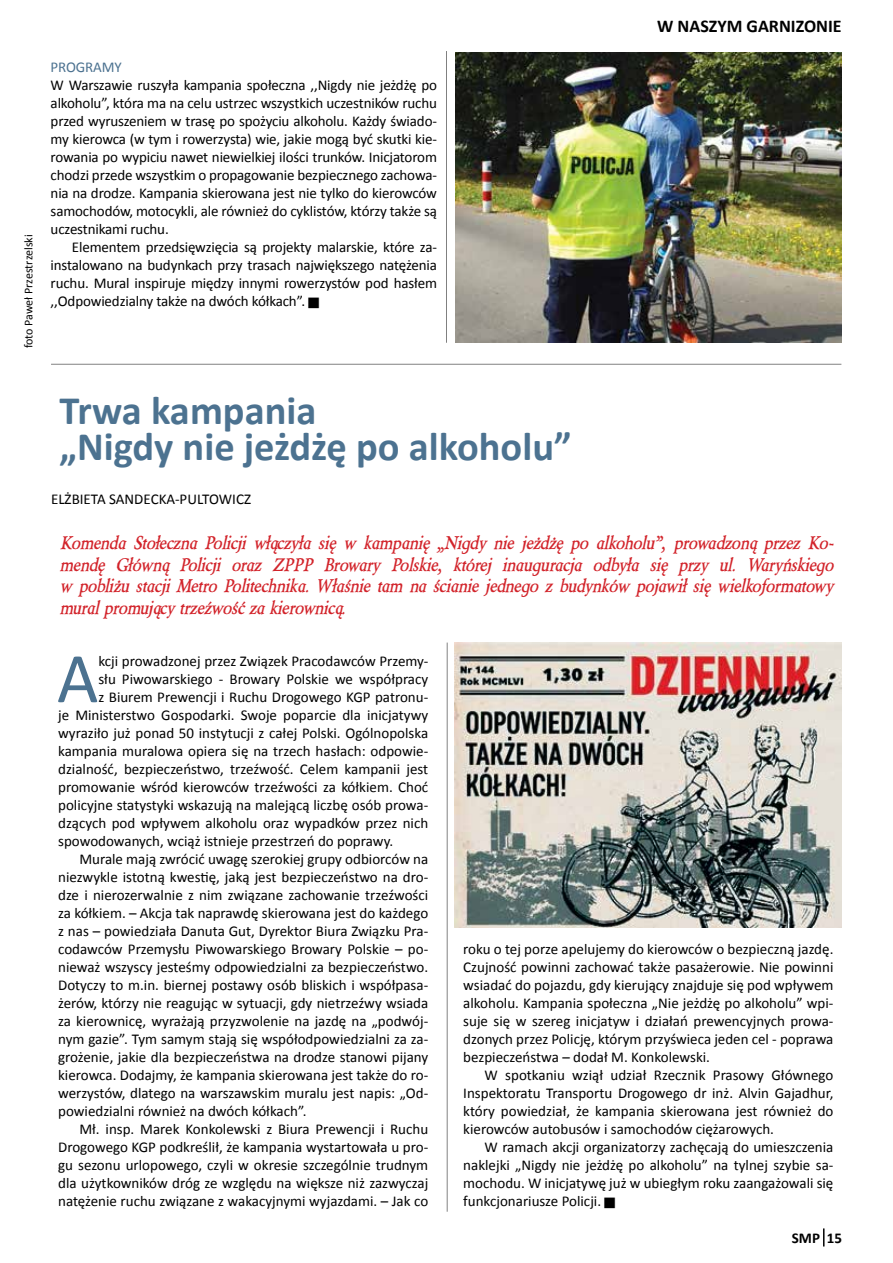
<style>
.page{position:relative;width:893px;height:1263px;background:#fff}
.page>*{position:absolute;margin:0;border:0;box-sizing:border-box;transform-origin:0 0}
.t1{font:71.7px "Calibri";color:#4c7290}
.t2{font:700 40.5px/36px "Calibri";color:#4c7290}
.t3{font:italic 700 18px/21.6px "Berylium";color:#d2232a;text-align:justify}
.t4{font:700 18px "Calibri";color:#000}
.t5{font:15px/18px "Calibri";color:#000;text-align:justify}
.t6{font:15px "Calibri";letter-spacing:-.01em;color:#4c7290}
.t7{font:700 15px "Calibri";color:#000}
.t8{font:12px "Calibri";color:#000}
</style>
<div class="page">
<svg style="left:823px;top:1228px;width:1px;height:18px"></svg>
<hr style="left:446px;top:51px;width:1px;height:292px;background:#000">
<img style="left:455px;top:52px;width:386px;height:291px">
<hr style="left:447px;top:642px;width:1px;height:570px;background:#000">
<hr style="left:51px;top:364px;width:790px;height:1px;background:#000">
<img style="left:455px;top:642px;width:387px;height:286px">
<p class="t8" style="left:21px;top:348px;width:116px;rotate:-90deg">foto Paweł Przestrzelski</p>
<p class="t6" style="left:51px;top:58px;width:73px">PROGRAMY</p>
<p class="t5" style="left:51px;top:76px;width:388px">W Warszawie ruszyła kampania społeczna ,,Nigdy nie jeżdżę po alkoholu”, która ma na celu ustrzec wszystkich uczestników ruchu przed wyruszeniem w trasę po spożyciu alkoholu. Każdy świado&shy;my kierowca (w tym i rowerzysta) wie, jakie mogą być skutki kie&shy;rowania po wypiciu nawet niewielkiej ilości trunków. Inicjatorom chodzi przede wszystkim o propagowanie bezpiecznego zachowa&shy;nia na drodze. Kampania skierowana jest nie tylko do kierowców samochodów, motocykli, ale również do cyklistów, którzy także są uczestnikami ruchu.</p>
<p class="t5" style="left:51px;top:238px;width:388px;text-indent:21px">Elementem przedsięwzięcia są projekty malarskie, które za&shy;instalowano na budynkach przy trasach największego natężenia ruchu. Mural inspiruje między innymi rowerzystów pod hasłem ,,Odpowiedzialny także na dwóch kółkach”.</p>
<p class="t4" style="left:657px;top:15px;width:186px">W NASZYM GARNIZONIE</p>
<h2 class="t2" style="left:60px;top:392px;width:514px">Trwa kampania<br>„Nigdy nie jeżdżę po alkoholu”</h2>
<p class="t5" style="left:51px;top:490px;width:201px">ELŻBIETA SANDECKA-PULTOWICZ</p>
<p class="t3" style="left:60px;top:532px;width:775px">Komenda Stołeczna Policji włączyła się w kampanię „Nigdy nie jeżdżę po alkoholu”, prowadzoną przez Ko&shy;mendę Główną Policji oraz ZPPP Browary Polskie, której inauguracja odbyła się przy ul. Waryńskiego w pobliżu stacji Metro Politechnika. Właśnie tam na ścianie jednego z budynków pojawił się wielkoformatowy mural promujący trzeźwość za kierownicą.</p>
<h1 class="t1" style="left:57px;top:633px;width:43px">A</h1>
<p class="t5" style="left:98px;top:652px;width:331px">kcji prowadzonej przez Związek Pracodawców Przemy-</p>
<p class="t5" style="left:98px;top:670px;width:331px">słu Piwowarskiego - Browary Polskie we współpracy</p>
<p class="t5" style="left:98px;top:688px;width:331px">z Biurem Prewencji i Ruchu Drogowego KGP patronu-</p>
<p class="t5" style="left:58px;top:706px;width:372px">je Ministerstwo Gospodarki. Swoje poparcie dla inicjatywy</p>
<p class="t5" style="left:58px;top:724px;width:372px">wyraziło już ponad 50 instytucji z całej Polski. Ogólnopolska</p>
<p class="t5" style="left:58px;top:742px;width:372px">kampania muralowa opiera się na trzech hasłach: odpowie-</p>
<p class="t5" style="left:58px;top:760px;width:372px">dzialność, bezpieczeństwo, trzeźwość. Celem kampanii jest</p>
<p class="t5" style="left:58px;top:778px;width:372px">promowanie wśród kierowców trzeźwości za kółkiem. Choć</p>
<p class="t5" style="left:58px;top:796px;width:372px">policyjne statystyki wskazują na malejącą liczbę osób prowa-</p>
<p class="t5" style="left:58px;top:814px;width:372px">dzących pod wpływem alkoholu oraz wypadków przez nich</p>
<p class="t5" style="left:58px;top:832px;width:337px">spowodowanych, wciąż istnieje przestrzeń do poprawy.</p>
<p class="t5" style="left:79px;top:850px;width:350px">Murale mają zwrócić uwagę szerokiej grupy odbiorców na</p>
<p class="t5" style="left:58px;top:868px;width:372px">niezwykle istotną kwestię, jaką jest bezpieczeństwo na dro-</p>
<p class="t5" style="left:58px;top:886px;width:372px">dze i nierozerwalnie z nim związane zachowanie trzeźwości</p>
<p class="t5" style="left:58px;top:904px;width:372px">za kółkiem. – Akcja tak naprawdę skierowana jest do każdego</p>
<p class="t5" style="left:58px;top:922px;width:372px">z nas – powiedziała Danuta Gut, Dyrektor Biura Związku Pra-</p>
<p class="t5" style="left:58px;top:940px;width:372px">codawców Przemysłu Piwowarskiego Browary Polskie – po-</p>
<p class="t5" style="left:58px;top:958px;width:372px">nieważ wszyscy jesteśmy odpowiedzialni za bezpieczeństwo.</p>
<p class="t5" style="left:58px;top:976px;width:372px">Dotyczy to m.in. biernej postawy osób bliskich i współpasa-</p>
<p class="t5" style="left:58px;top:994px;width:372px">żerów, którzy nie reagując w sytuacji, gdy nietrzeźwy wsiada</p>
<p class="t5" style="left:58px;top:1012px;width:372px">za kierownicę, wyrażają przyzwolenie na jazdę na „podwój-</p>
<p class="t5" style="left:58px;top:1030px;width:372px">nym gazie”. Tym samym stają się współodpowiedzialni za za-</p>
<p class="t5" style="left:58px;top:1048px;width:372px">grożenie, jakie dla bezpieczeństwa na drodze stanowi pijany</p>
<p class="t5" style="left:58px;top:1066px;width:372px">kierowca. Dodajmy, że kampania skierowana jest także do ro-</p>
<p class="t5" style="left:58px;top:1084px;width:372px">werzystów, dlatego na warszawskim muralu jest napis: „Od-</p>
<p class="t5" style="left:58px;top:1102px;width:250px">powiedzialni również na dwóch kółkach”.</p>
<p class="t5" style="left:79px;top:1120px;width:350px">Mł. insp. Marek Konkolewski z Biura Prewencji i Ruchu</p>
<p class="t5" style="left:58px;top:1138px;width:372px">Drogowego KGP podkreślił, że kampania wystartowała u pro-</p>
<p class="t5" style="left:58px;top:1156px;width:372px">gu sezonu urlopowego, czyli w okresie szczególnie trudnym</p>
<p class="t5" style="left:58px;top:1174px;width:372px">dla użytkowników dróg ze względu na większe niż zazwyczaj</p>
<p class="t5" style="left:58px;top:1192px;width:372px">natężenie ruchu związane z wakacyjnymi wyjazdami. – Jak co</p>
<p class="t5" style="left:463px;top:940px;width:372px">roku o tej porze apelujemy do kierowców o bezpieczną jazdę.<br>Czujność powinni zachować także pasażerowie. Nie powinni wsiadać do pojazdu, gdy kierujący znajduje się pod wpływem alkoholu. Kampania społeczna „Nie jeżdżę po alkoholu” wpi&shy;suje się w szereg inicjatyw i działań prewencyjnych prowa&shy;dzonych przez Policję, którym przyświeca jeden cel - poprawa bezpieczeństwa – dodał M. Konkolewski.</p>
<p class="t5" style="left:463px;top:1066px;width:372px;text-indent:21px">W spotkaniu wziął udział Rzecznik Prasowy Głównego Inspektoratu Transportu Drogowego dr inż. Alvin Gajadhur, który powiedział, że kampania skierowana jest również do kierowców autobusów i samochodów ciężarowych.</p>
<p class="t5" style="left:463px;top:1138px;width:372px;text-indent:21px">W ramach akcji organizatorzy zachęcają do umieszczenia naklejki „Nigdy nie jeżdżę po alkoholu” na tylnej szybie sa&shy;mochodu. W inicjatywę już w ubiegłym roku zaangażowali się funkcjonariusze Policji.</p>
<p class="t7" style="left:792px;top:1228px;width:52px">SMP 15</p>
</div>
